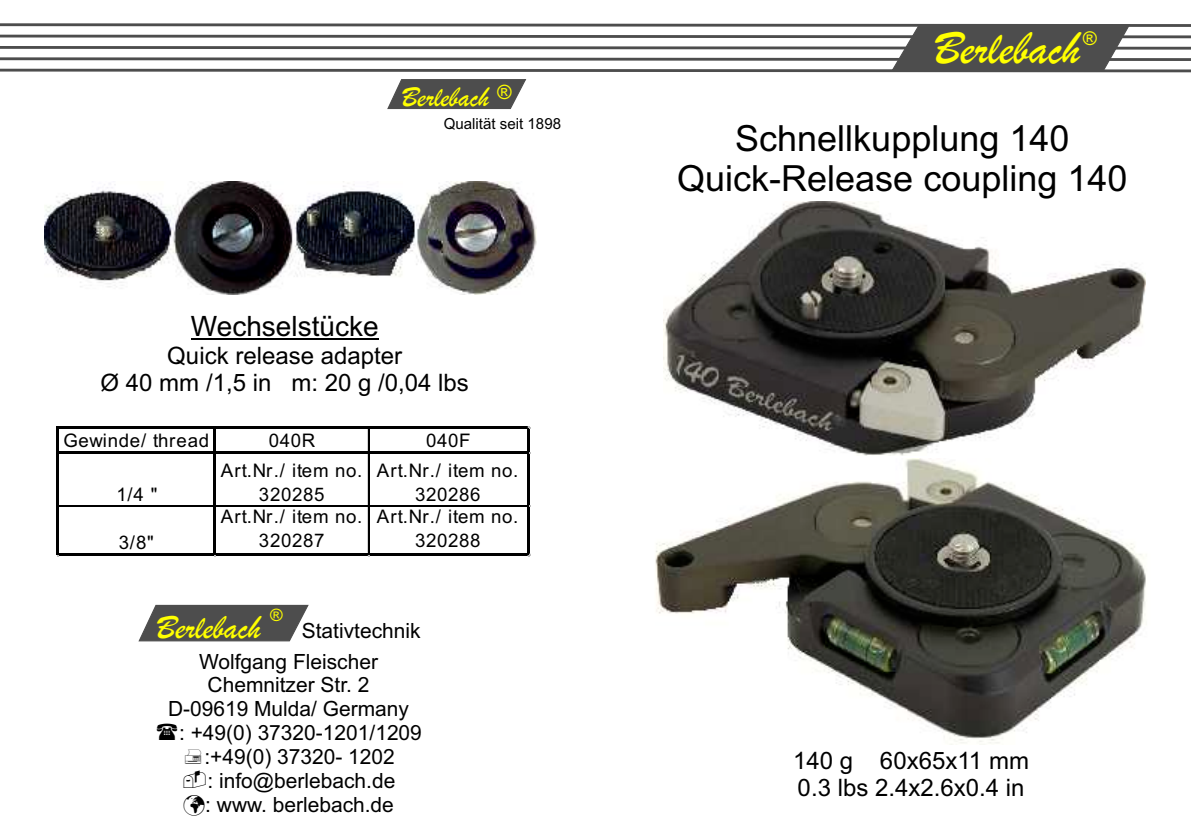
<style>
.page{position:relative;width:1191px;height:840px;background:#fff}
.page>*{position:absolute;margin:0;border:0;box-sizing:border-box;transform-origin:0 0}
.t1{font:italic 48px "Brush Script";color:#ff0}
.t2{font:36px/40.2px "Arial";color:#000;text-align:center}
.t3{font:italic 29px "Brush Script";color:#ff0}
.t4{font:28px "Arial";color:#000}
.t5{font:24px/26.8px "Arial";color:#000;text-align:center}
.t6{font:21px/30.6px "Arial";color:#000;text-align:center}
.t7{font:italic 19.8px "Brush Script";color:#ff0}
.t8{font:italic 19px "Brush Script";color:#ff0}
.t9{font:18.6px/24.2px "Arial";letter-spacing:.035em;color:#000;text-align:center}
.t10{font:17px "Arial";color:#ff0}
.t11{font:15.2px "Arial";color:#000}
.s1{font-family:"Brush Script";font-style:italic;font-size:34.2px;color:#ff0}
</style>
<div class="page">
<svg style="left:138px;top:604px;width:171px;height:37px;background:#646464"></svg>
<svg style="left:0;top:23px;width:1191px;height:87px"></svg>
<hr style="left:191px;top:338px;width:188px;height:2px;background:#000">
<hr style="left:59px;top:426px;width:470px;height:2px;background:#000">
<svg style="left:368px;top:428px;width:1px;height:23px"></svg>
<hr style="left:59px;top:451px;width:470px;height:2px;background:#000">
<hr style="left:59px;top:505px;width:154px;height:1px;background:#000">
<hr style="left:216px;top:505px;width:311px;height:1px;background:#000">
<hr style="left:56px;top:426px;width:3px;height:128px;background:#000">
<hr style="left:213px;top:428px;width:3px;height:126px;background:#000">
<hr style="left:368px;top:453px;width:1px;height:99px;background:#000">
<hr style="left:59px;top:552px;width:470px;height:2px;background:#000">
<hr style="left:527px;top:428px;width:2px;height:126px;background:#000">
<img style="left:44px;top:181px;width:493px;height:113px">
<img style="left:663px;top:201px;width:482px;height:254px">
<img style="left:655px;top:458px;width:491px;height:286px">
<h3 class="t3" style="left:402px;top:88px;width:89px">Berlebach</h3>
<p class="t7" style="left:497px;top:86px;width:16px">®</p>
<p class="t11" style="left:444px;top:118px;width:119px">Qualität seit 1898</p>
<h3 class="t4" style="left:191px;top:315px;width:189px">Wechselstücke</h3>
<p class="t5" style="left:101px;top:344px;width:370px">Quick release adapter<br>Ø 40 mm /1,5 in m: 20 g /0,04 lbs</p>
<p class="t9" style="left:64px;top:430px;width:147px">Gewinde/ thread</p>
<p class="t9" style="left:269px;top:430px;width:48px">040R</p>
<p class="t9" style="left:426px;top:430px;width:46px">040F</p>
<p class="t9" style="left:116px;top:484px;width:43px">1/4 "</p>
<p class="t9" style="left:221px;top:460px;width:143px">Art.Nr./ item no.<br>320285</p>
<p class="t9" style="left:377px;top:460px;width:143px">Art.Nr./ item no.<br>320286</p>
<p class="t9" style="left:119px;top:531px;width:36px">3/8"</p>
<p class="t9" style="left:221px;top:506px;width:143px">Art.Nr./ item no.<br>320287</p>
<p class="t9" style="left:377px;top:506px;width:143px">Art.Nr./ item no.<br>320288</p>
<p class="t10" style="left:270px;top:608px;width:14px">®</p>
<p class="t6" style="left:156px;top:617px;width:265px"><span class="s1">Berlebach</span> Stativtechnik<br>Wolfgang Fleischer</p>
<p class="t6" style="left:208px;top:671px;width:163px">Chemnitzer Str. 2</p>
<p class="t6" style="left:168px;top:694px;width:243px">D-09619 Mulda/ Germany</p>
<p class="t6" style="left:179px;top:718px;width:244px">: +49(0) 37320-1201/1209</p>
<p class="t6" style="left:204px;top:742px;width:192px">:+49(0) 37320- 1202</p>
<p class="t6" style="left:207px;top:766px;width:189px">: info@berlebach.de</p>
<p class="t6" style="left:183px;top:790px;width:212px">✓: www. berlebach.de</p>
<p class="t8" style="left:1082px;top:33px;width:16px">®</p>
<h1 class="t1" style="left:934px;top:34px;width:148px">Berlebach</h1>
<h2 class="t2" style="left:677px;top:121px;width:452px">Schnellkupplung 140<br>Quick-Release coupling 140</h2>
<p class="t5" style="left:793px;top:748px;width:237px;text-align:left">140 g 60x65x11 mm<br>0.3 lbs 2.4x2.6x0.4 in</p>
</div>
